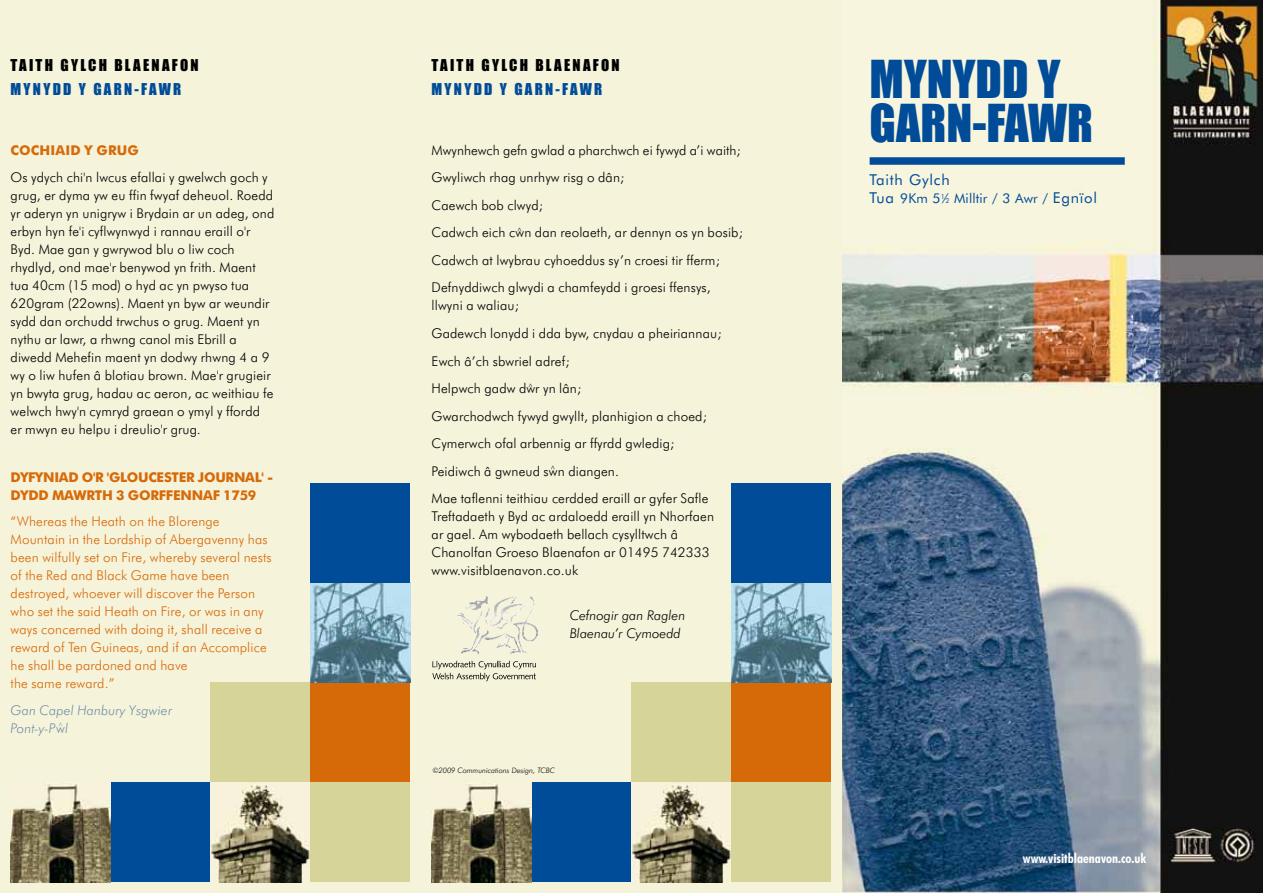
<style>
.page{position:relative;width:1263px;height:893px;background:#fff}
.page>*{position:absolute;margin:0;border:0;box-sizing:border-box;transform-origin:0 0}
.t1{font:48px/43.5px "Impact";color:#004c98}
.t2{font:15px "Impact";letter-spacing:.15em;color:#000}
.t3{font:15px "Impact";letter-spacing:.15em;color:#004c98}
.t4{font:15px "Futura BT";letter-spacing:.05em;color:#004c98}
.t5{font:300 13.5px/18px "Futura BT";letter-spacing:.01em;color:#000}
.t6{font:300 13.5px/18px "Futura BT";letter-spacing:.01em;color:#d76a08}
.t7{font:700 13.5px/18px "Futura BT";letter-spacing:-.015em;color:#d76a08}
.t8{font:italic 300 13.5px/18px "Futura BT";letter-spacing:.01em;color:#6e90a6}
.t9{font:italic 300 13.5px/18px "Futura BT";color:#000}
.t10{font:13.5px "Futura BT";letter-spacing:.01em;color:#004c98}
.t11{font:700 condensed 13.5px "Futura BT";color:#fff}
.t12{font:700 13.5px "Futura BT";letter-spacing:.01em;color:#d76a08}
.t13{font:italic 300 7.5px "Futura BT";color:#000}
.s1{font-style:normal}
.s2{font-size:15px}
.s3{font-size:6.75px}
</style>
<div class="page">
<div style="left:0;top:0;width:853px;height:893px;background:#f6f3db"></div>
<img style="left:842px;top:0;width:421px;height:893px">
<img style="left:11px;top:783px;width:100px;height:99px">
<div style="left:111px;top:782px;width:99px;height:100px;background:#004c98"></div>
<img style="left:210px;top:782px;width:100px;height:100px">
<div style="left:210px;top:682px;width:100px;height:100px;background:#d7d499"></div>
<div style="left:310px;top:782px;width:100px;height:100px;background:#d7d499"></div>
<div style="left:310px;top:682px;width:100px;height:100px;background:#d76a08"></div>
<img style="left:310px;top:583px;width:100px;height:99px">
<div style="left:310px;top:483px;width:100px;height:100px;background:#004c98"></div>
<img style="left:432px;top:783px;width:99px;height:99px">
<div style="left:531px;top:782px;width:100px;height:100px;background:#004c98"></div>
<img style="left:631px;top:782px;width:100px;height:100px">
<div style="left:631px;top:682px;width:100px;height:100px;background:#d7d499"></div>
<div style="left:731px;top:782px;width:100px;height:100px;background:#d7d499"></div>
<div style="left:731px;top:682px;width:100px;height:100px;background:#d76a08"></div>
<img style="left:731px;top:583px;width:100px;height:99px">
<div style="left:731px;top:483px;width:100px;height:100px;background:#004c98"></div>
<svg style="left:432px;top:661px;width:104px;height:20px"></svg>
<img style="left:475px;top:598px;width:11px;height:4px">
<div style="left:870px;top:157px;width:255px;height:8px;background:#004c98"></div>
<p class="t2" style="left:11px;top:56px;width:190px">TAITH GYLCH BLAENAFON</p>
<p class="t3" style="left:11px;top:80px;width:24px">MYNY</p>
<p class="t3" style="left:53px;top:80px;width:130px">DD Y GA RN-FAWR</p>
<p class="t12" style="left:11px;top:142px;width:130px">COCHIAID Y GRUG</p>
<p class="t5" style="left:11px;top:168px;width:265px">Os ydych chi'n lwcus efallai y gwelwch goch y grug, er dyma yw eu ffin fwyaf deheuol. Roedd yr aderyn yn unigryw i Brydain ar un adeg, ond erbyn hyn fe'i cyflwynwyd i rannau eraill o'r Byd. Mae gan y gwrywod blu o liw coch rhydlyd, ond mae'r benywod yn frith. Maent tua 40cm (15 mod) o hyd ac yn pwyso tua 620gram (22owns). Maent yn byw ar weundir sydd dan orchudd trwchus o grug. Maent yn nythu ar lawr, a rhwng canol mis Ebrill a diwedd Mehefin maent yn dodwy rhwng 4 a 9 wy o liw hufen â blotiau brown. Mae'r grugieir yn bwyta grug, hadau ac aeron, ac weithiau fe welwch hwy'n cymryd graean o ymyl y ffordd er mwyn eu helpu i dreulio'r grug.</p>
<p class="t7" style="left:11px;top:468px;width:264px">DYFYNIAD O'R 'GLOUCESTER JOURNAL' -<br>DYDD MAWRTH 3 GORFFENNAF 1759</p>
<p class="t6" style="left:11px;top:512px;width:263px">“Whereas the Heath on the Blorenge Mountain in the Lordship of Abergavenny has been wilfully set on Fire, whereby several nests of the Red and Black Game have been destroyed, whoever will discover the Person who set the said Heath on Fire, or was in any ways concerned with doing it, shall receive a reward of Ten Guineas, and if an Accomplice he shall be pardoned and have<br>the same reward.”</p>
<p class="t8" style="left:11px;top:701px;width:163px">Gan Capel Hanbury Ysgwier<br>Pont-y-P <sup>^</sup><span class="s1">w</span>l</p>
<p class="t2" style="left:432px;top:56px;width:190px">TAITH GYLCH BLAENAFON</p>
<p class="t3" style="left:432px;top:80px;width:24px">MYNY</p>
<p class="t3" style="left:474px;top:80px;width:130px">DD Y GA RN-FAWR</p>
<p class="t5" style="left:432px;top:136px;width:313px;line-height:27.6px">Mwynhewch gefn gwlad a pharchwch ei fywyd a’i waith; Gwyliwch rhag unrhyw risg o dân;<br>Caewch bob clwyd;<br>Cadwch eich c <sup>^</sup>wn dan reolaeth, ar dennyn os yn bosib; Cadwch at lwybrau cyhoeddus sy’n croesi tir fferm; Defnyddiwch glwydi a chamfeydd i groesi ffensys,</p>
<p class="t5" style="left:432px;top:292px;width:291px;line-height:27.6px">llwyni a waliau;<br>Gadewch lonydd i dda byw, cnydau a pheiriannau; Ewch â’ch sbwriel adref;<br>Helpwch gadw d <sup>^</sup>wr yn lân;<br>Gwarchodwch fywyd gwyllt, planhigion a choed; Cymerwch ofal arbennig ar ffyrdd gwledig; Peidiwch â gwneud s <sup>^</sup>wn diangen.<br>Mae taflenni teithiau cerdded eraill ar gyfer Safle</p>
<p class="t5" style="left:432px;top:507px;width:284px">Treftadaeth y Byd ac ardaloedd eraill yn Nhorfaen ar gael. Am wybodaeth bellach cysylltwch â Chanolfan Groeso Blaenafon ar 01495 742333 www.visitblaenavon.co.uk</p>
<p class="t9" style="left:570px;top:606px;width:117px">Cefnogir gan Raglen<br>Blaenau’r Cymoedd</p>
<p class="t13" style="left:432px;top:766px;width:124px">©2009 Communications Design, TCBC</p>
<h1 class="t1" style="left:870px;top:58px;width:192px">MYNYDD Y<br>GARN-FAWR</h1>
<p class="t4" style="left:870px;top:171px;width:82px">Taith Gylch</p>
<p class="t10" style="left:870px;top:190px;width:229px"><span class="s2">Tua</span> 9Km 5<sup>1</sup>⁄<span class="s3">2</span> Milltir / 3 Awr / <span class="s2">Egnïol</span></p>
<p class="t11" style="left:1023px;top:850px;width:125px">www.visitblaenavon.co.uk</p>
</div>
